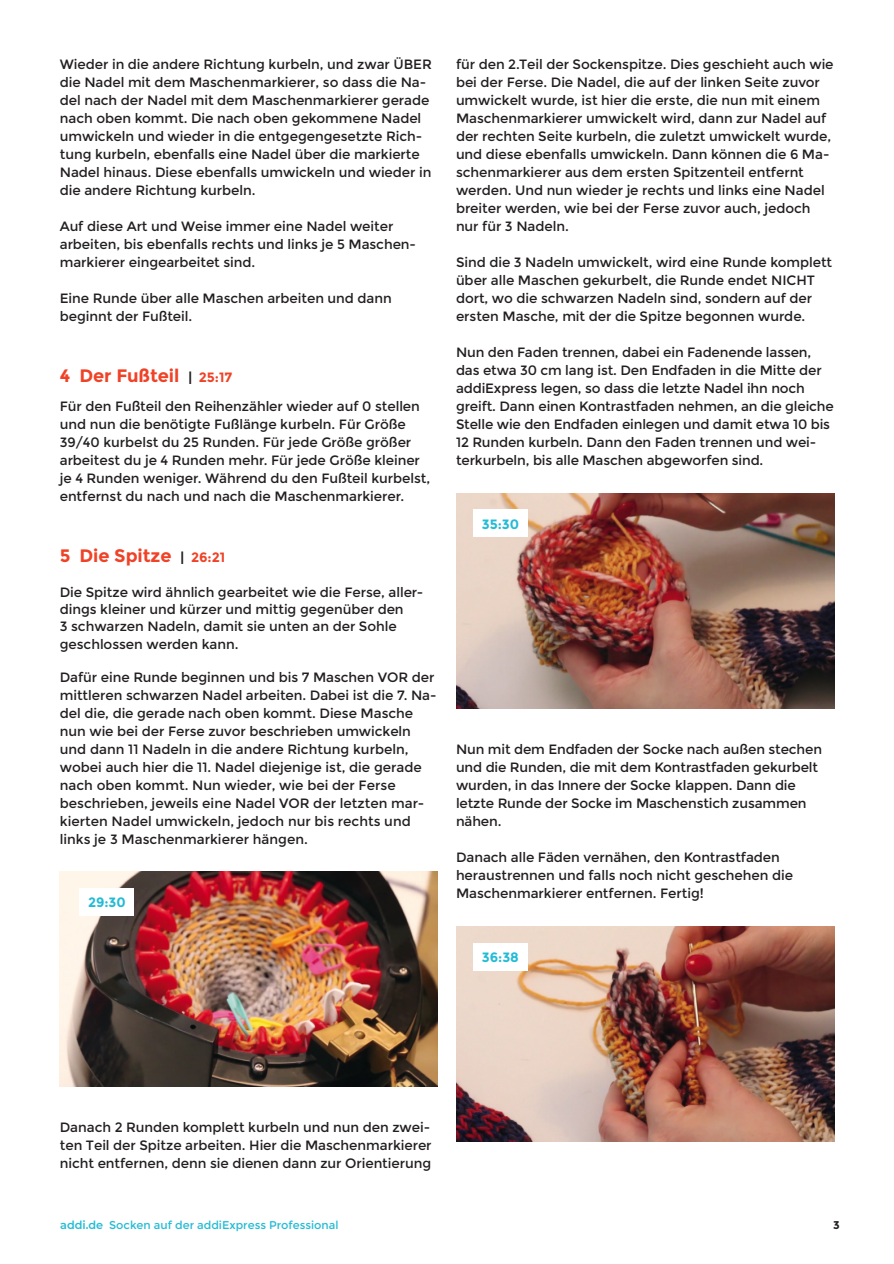
<style>
.page{position:relative;width:894px;height:1264px;background:#fff}
.page>*{position:absolute;margin:0;border:0;box-sizing:border-box;transform-origin:0 0}
.t1{font:700 18px "Montserrat";letter-spacing:-.005em;color:#ef4226}
.t2{font:13.5px/18px "Montserrat";letter-spacing:-.005em;color:#231f20}
.t3{font:700 13.5px "Montserrat";letter-spacing:-.005em;color:#23bbd5}
.t4{font:11.25px "Montserrat";color:#23bbd5}
.t5{font:700 11.25px "Montserrat";color:#231f20}
.s1{font-size:13.5px;color:#231f20}
.s2{font-size:13.5px}
.s3{font-weight:600}
</style>
<div class="page">
<img style="left:60px;top:871px;width:378px;height:215px">
<img style="left:456px;top:493px;width:378px;height:215px">
<img style="left:456px;top:926px;width:378px;height:215px">
<div style="left:473px;top:509px;width:55px;height:28px;background:#fff"></div>
<div style="left:80px;top:887px;width:54px;height:28px;background:#fff"></div>
<div style="left:473px;top:942px;width:55px;height:28px;background:#fff"></div>
<p class="t2" style="left:60px;top:55px;width:373px">Wieder in die andere Richtung kurbeln, und zwar ÜBER die Nadel mit dem Maschenmarkierer, so dass die Na&shy;del nach der Nadel mit dem Maschenmarkierer gerade nach oben kommt. Die nach oben gekommene Nadel umwickeln und wieder in die entgegengesetzte Rich&shy;tung kurbeln, ebenfalls eine Nadel über die markierte Nadel hinaus. Diese ebenfalls umwickeln und wieder in die andere Richtung kurbeln.</p>
<p class="t2" style="left:60px;top:217px;width:358px">Auf diese Art und Weise immer eine Nadel weiter arbeiten, bis ebenfalls rechts und links je 5 Maschen&shy;markierer eingearbeitet sind.</p>
<p class="t2" style="left:60px;top:289px;width:333px">Eine Runde über alle Maschen arbeiten und dann beginnt der Fußteil.</p>
<h1 class="t1" style="left:60px;top:364px;width:174px">4 Der Fußteil <span class="s1">|</span> <span class="s2">25:17</span></h1>
<p class="t2" style="left:60px;top:397px;width:372px">Für den Fußteil den Reihenzähler wieder auf 0 stellen und nun die benötigte Fußlänge kurbeln. Für Größe 39/40 kurbelst du 25 Runden. Für jede Größe größer arbeitest du je 4 Runden mehr. Für jede Größe kleiner je 4 Runden weniger. Während du den Fußteil kurbelst, entfernst du nach und nach die Maschenmarkierer.</p>
<h1 class="t1" style="left:60px;top:544px;width:167px">5 Die Spitze <span class="s1">|</span> <span class="s2">26:21</span></h1>
<p class="t2" style="left:60px;top:583px;width:365px;line-height:17.2px">Die Spitze wird ähnlich gearbeitet wie die Ferse, aller&shy;dings kleiner und kürzer und mittig gegenüber den<br>3 schwarzen Nadeln, damit sie unten an der Sohle geschlossen werden kann.</p>
<p class="t2" style="left:60px;top:667px;width:378px">Dafür eine Runde beginnen und bis 7 Maschen VOR der mittleren schwarzen Nadel arbeiten. Dabei ist die 7. Na&shy;del die, die gerade nach oben kommt. Diese Masche nun wie bei der Ferse zuvor beschrieben umwickeln und dann 11 Nadeln in die andere Richtung kurbeln, wobei auch hier die 11. Nadel diejenige ist, die gerade nach oben kommt. Nun wieder, wie bei der Ferse beschrieben, jeweils eine Nadel VOR der letzten mar&shy;kierten Nadel umwickeln, jedoch nur bis rechts und links je 3 Maschenmarkierer hängen.</p>
<p class="t3" style="left:88px;top:893px;width:39px">29:30</p>
<p class="t2" style="left:456px;top:55px;width:379px">für den 2.Teil der Sockenspitze. Dies geschieht auch wie bei der Ferse. Die Nadel, die auf der linken Seite zuvor umwickelt wurde, ist hier die erste, die nun mit einem Maschenmarkierer umwickelt wird, dann zur Nadel auf der rechten Seite kurbeln, die zuletzt umwickelt wurde, und diese ebenfalls umwickeln. Dann können die 6 Ma&shy;schenmarkierer aus dem ersten Spitzenteil entfernt werden. Und nun wieder je rechts und links eine Nadel breiter werden, wie bei der Ferse zuvor auch, jedoch nur für 3 Nadeln.</p>
<p class="t2" style="left:456px;top:253px;width:378px">Sind die 3 Nadeln umwickelt, wird eine Runde komplett über alle Maschen gekurbelt, die Runde endet NICHT dort, wo die schwarzen Nadeln sind, sondern auf der ersten Masche, mit der die Spitze begonnen wurde.</p>
<p class="t2" style="left:456px;top:343px;width:379px">Nun den Faden trennen, dabei ein Fadenende lassen, das etwa 30 cm lang ist. Den Endfaden in die Mitte der addiExpress legen, so dass die letzte Nadel ihn noch greift. Dann einen Kontrastfaden nehmen, an die gleiche Stelle wie den Endfaden einlegen und damit etwa 10 bis 12 Runden kurbeln. Dann den Faden trennen und wei&shy;terkurbeln, bis alle Maschen abgeworfen sind.</p>
<p class="t3" style="left:482px;top:515px;width:39px">35:30</p>
<p class="t2" style="left:456px;top:739px;width:367px">Nun mit dem Endfaden der Socke nach außen stechen und die Runden, die mit dem Kontrastfaden gekurbelt wurden, in das Innere der Socke klappen. Dann die letzte Runde der Socke im Maschenstich zusammen nähen.</p>
<p class="t2" style="left:456px;top:847px;width:338px">Danach alle Fäden vernähen, den Kontrastfaden heraustrennen und falls noch nicht geschehen die<br>Maschenmarkierer entfernen. Fertig!</p>
<p class="t3" style="left:482px;top:949px;width:39px">36:38</p>
<p class="t2" style="left:60px;top:1117px;width:373px;text-align:justify">Danach 2 Runden komplett kurbeln und nun den zwei&shy;ten Teil der Spitze arbeiten. Hier die Maschenmarkierer nicht entfernen, denn sie dienen dann zur Orientierung</p>
<p class="t4" style="left:60px;top:1218px;width:280px"><span class="s3">addi.de</span> Socken auf der addiExpress Professional</p>
<p class="t5" style="left:833px;top:1218px;width:8px">3</p>
</div>
